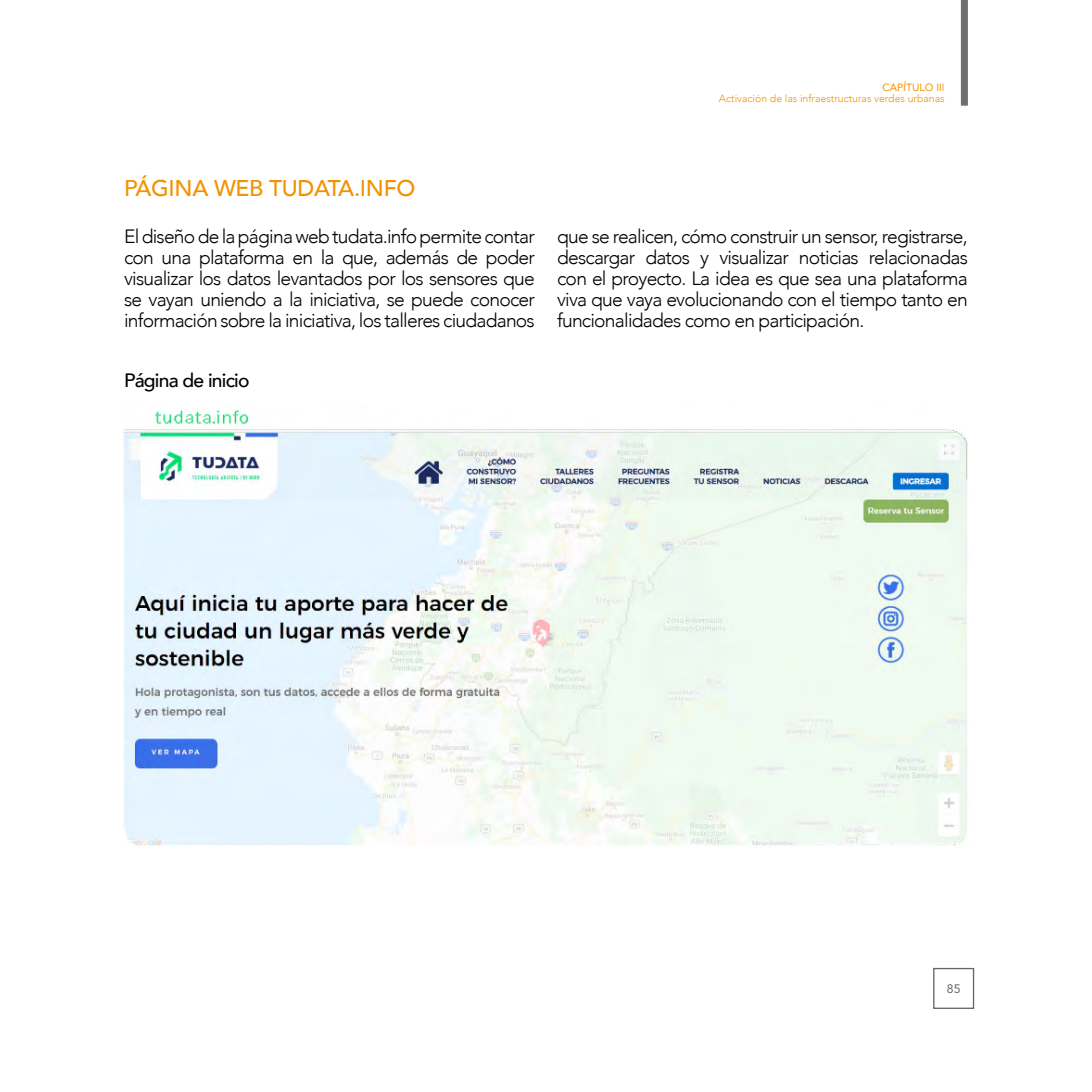
<style>
.page{position:relative;width:1092px;height:1092px;background:#fff}
.page>*{position:absolute;margin:0;border:0;box-sizing:border-box;transform-origin:0 0}
.t1{font:500 22.75px "Avenir";letter-spacing:-.015em;color:#f39200}
.t2{font:300 19.25px/21px "Avenir";letter-spacing:-.04em;color:#000;text-align:justify}
.t3{font:500 19.25px "Avenir";letter-spacing:-.04em;color:#000}
.t4{font:12.25px "Avenir LT Std";color:#666}
.t5{font:300 10.5px/10.5px "Avenir";color:#f39200;text-align:right}
.s1{font-weight:400}
</style>
<div class="page">
<div style="left:960px;top:0;width:7px;height:106px;background:#706f6f"></div>
<div style="left:933px;top:967px;width:41px;height:41px;border:1px solid #666"></div>
<img style="left:123px;top:410px;width:845px;height:436px">
<p class="t1" style="left:124px;top:169px;width:293px">PÁGINA WEB TUDATA.INFO</p>
<p class="t5" style="left:719px;top:82px;width:227px"><span class="s1">CAPÍTULO II</span>I<br>Activación de las infraestructuras verdes urbanas</p>
<p class="t2" style="left:124px;top:225px;width:412px">El diseño de la página web tudata.info permite contar con una plataforma en la que, además de poder visualizar los datos levantados por los sensores que se vayan uniendo a la iniciativa, se puede conocer información sobre la iniciativa, los talleres ciudadanos</p>
<p class="t2" style="left:557px;top:225px;width:412px">que se realicen, cómo construir un sensor, registrarse, descargar datos y visualizar noticias relacionadas con el proyecto. La idea es que sea una plataforma viva que vaya evolucionando con el tiempo tanto en funcionalidades como en participación.</p>
<p class="t3" style="left:124px;top:363px;width:127px">Página de inicio</p>
<p class="t4" style="left:946px;top:981px;width:15px">85</p>
</div>
